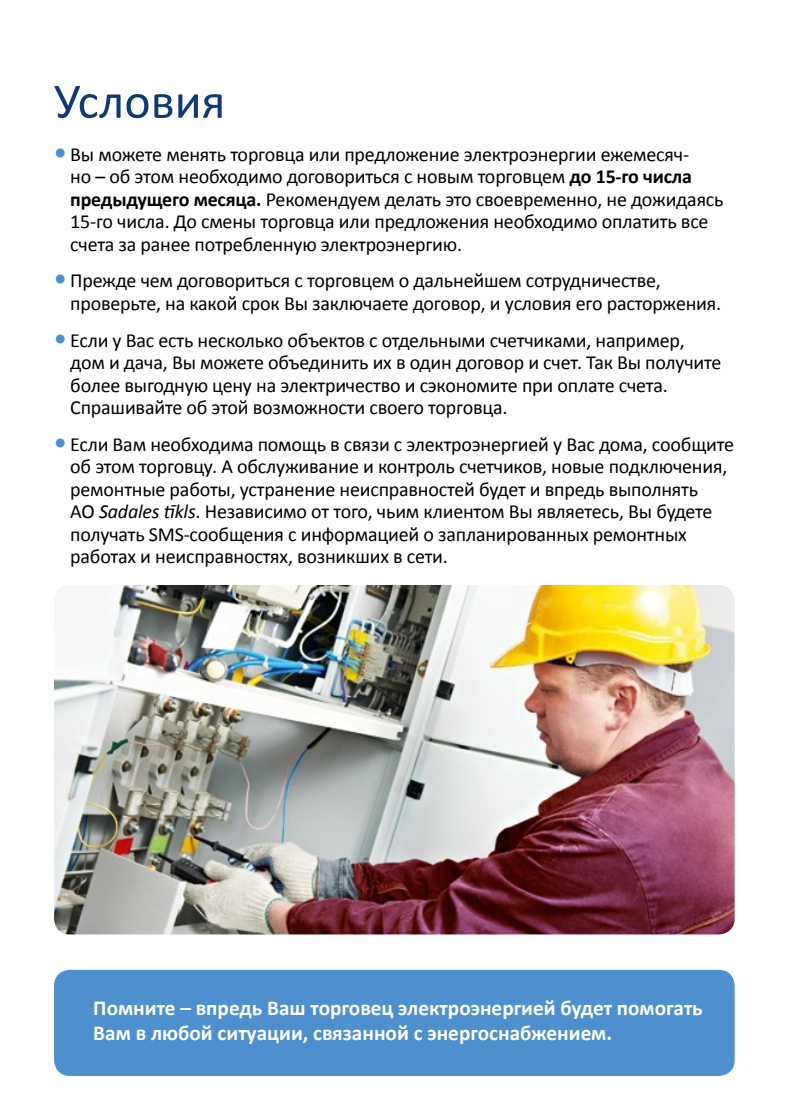
<style>
.page{position:relative;width:787px;height:1113px;background:#fff}
.page>*{position:absolute;margin:0;border:0;box-sizing:border-box;transform-origin:0 0}
.t1{font:50px "Calibri";color:#103978}
.t2{font:700 21.25px/25px "Calibri";color:#fff}
.t3{font:20px/22.5px "Calibri";letter-spacing:-.01em;color:#000}
.s1{font-weight:700;font-size:25px;color:#4d90cd}
.s2{font-weight:700}
.s3{font-style:italic}
</style>
<div class="page">
<div style="left:54px;top:969px;width:680px;height:107px;background:#4d90cd;border-radius:16px"></div>
<img style="left:54px;top:585px;width:680px;height:349px">
<h1 class="t1" style="left:54px;top:70px;width:173px">Условия</h1>
<p class="t3" style="left:70px;top:142px;width:655px;text-indent:-16px"><span class="s1">•</span> Вы можете менять торговца или предложение электроэнергии ежемесяч-<br>но – об этом необходимо договориться с новым торговцем <span class="s2">до 15-го числа предыдущего месяца.</span> Рекомендуем делать это своевременно, не дожидаясь 15-го числа. До смены торговца или предложения необходимо оплатить все счета за ранее потребленную электроэнергию.</p>
<p class="t3" style="left:70px;top:269px;width:652px;text-indent:-16px"><span class="s1">•</span> Прежде чем договориться с торговцем о дальнейшем сотрудничестве, проверьте, на какой срок Вы заключаете договор, и условия его расторжения.</p>
<p class="t3" style="left:70px;top:328px;width:652px;text-indent:-16px"><span class="s1">•</span> Если у Вас есть несколько объектов с отдельными счетчиками, например, дом и дача, Вы можете объединить их в один договор и счет. Так Вы получите более выгодную цену на электричество и сэкономите при оплате счета.<br>Спрашивайте об этой возможности своего торговца.</p>
<p class="t3" style="left:70px;top:432px;width:665px;text-indent:-16px"><span class="s1">•</span> Если Вам необходима помощь в связи с электроэнергией у Вас дома, сообщите об этом торговцу. А обслуживание и контроль счетчиков, новые подключения, ремонтные работы, устранение неисправностей будет и впредь выполнять<br>AО <span class="s3">Sadales tīkls</span>. Независимо от того, чьим клиентом Вы являетесь, Вы будете получать SMS-сообщения с информацией о запланированных ремонтных работах и неисправностях, возникших в сети.</p>
<p class="t2" style="left:93px;top:994px;width:611px">Помните – впредь Ваш торговец электроэнергией будет помогать<br>Вам в любой ситуации, связанной с энергоснабжением.</p>
</div>
